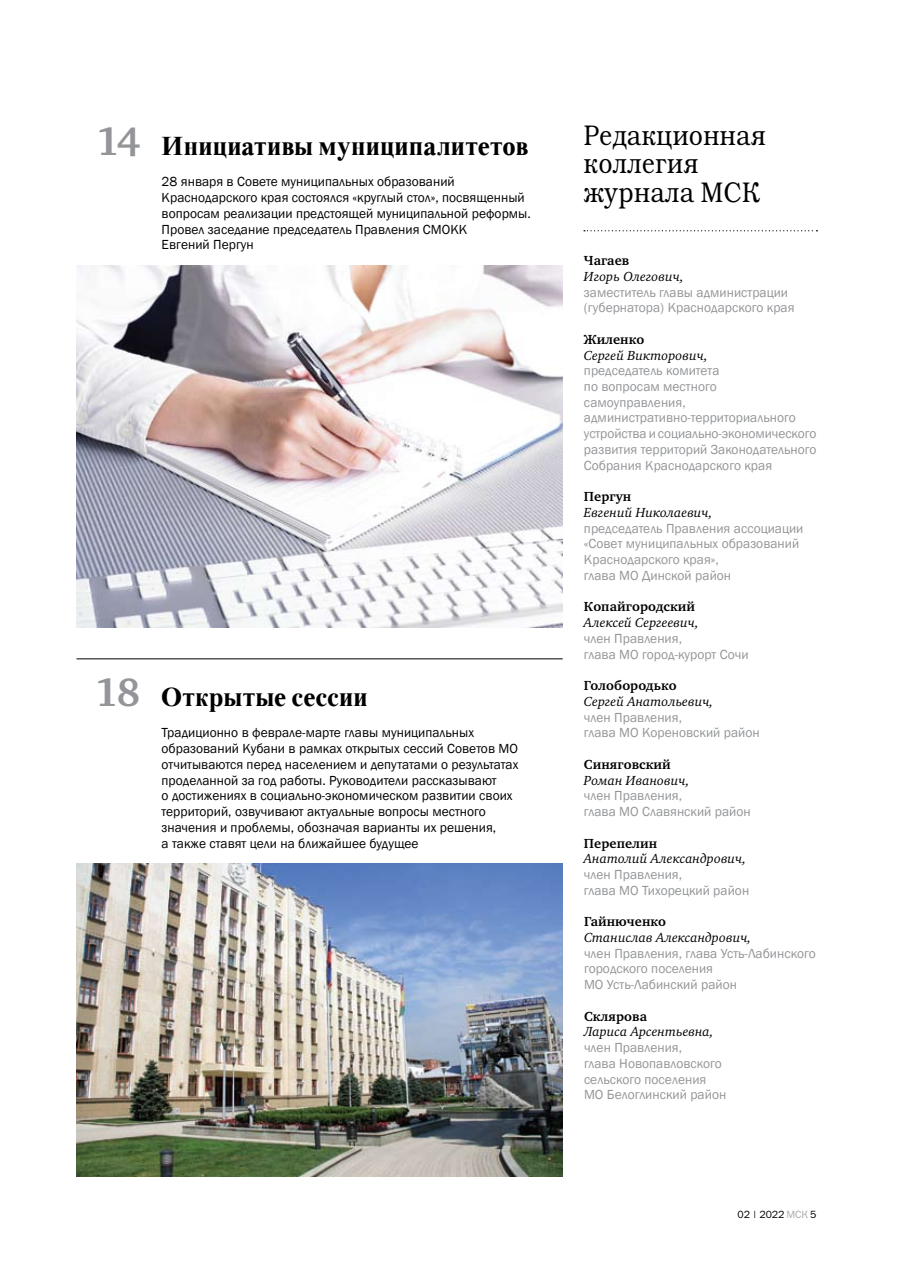
<style>
.page{position:relative;width:910px;height:1268px;background:#fff}
.page>*{position:absolute;margin:0;border:0;box-sizing:border-box;transform-origin:0 0}
.t1{font:700 40.5px "Charter ITCC";color:#939598}
.t2{font:300 28.5px/28.5px "Bookman C";letter-spacing:.025em;color:#000;scale:.85 1}
.t3{font:700 27px "Time";letter-spacing:.03em;color:#000}
.t4{font:13.5px/15.8px "Franklin Gothic";color:#939598}
.t5{font:13.5px/15.8px "Franklin Gothic";color:#000}
.t6{font:italic 13.5px "Charter ITCC";letter-spacing:.005em;color:#000}
.t7{font:700 13.5px "Charter ITCC";letter-spacing:.005em;color:#000}
.t8{font:10.5px "Franklin Gothic Book C";letter-spacing:-.015em;color:#000}
.s1{color:#a7a9ac}
</style>
<div class="page">
<svg style="left:584px;top:230px;width:233px;height:1px"></svg>
<hr style="left:77px;top:658px;width:486px;height:1px;background:#000">
<img style="left:77px;top:863px;width:486px;height:313px">
<img style="left:77px;top:265px;width:486px;height:362px">
<h1 class="t1" style="left:96px;top:119px;width:45px">14</h1>
<h3 class="t3" style="left:162px;top:130px;width:368px">Инициативы муниципалитетов</h3>
<p class="t5" style="left:162px;top:174px;width:371px">28 января в Совете муниципальных образований Краснодарского края состоялся «круглый стол», посвященный вопросам реализации предстоящей муниципальной реформы.<br>П ровел заседание председатель П равления СМОКК<br>Евгений Пергун</p>
<h1 class="t1" style="left:95px;top:670px;width:46px">18</h1>
<h3 class="t3" style="left:162px;top:680px;width:207px">Открытые сессии</h3>
<p class="t5" style="left:162px;top:725px;width:358px">Традиционно в феврале-марте главы муниципальных образований Кубани в рамках открытых сессий Советов МО отчитываются перед населением и депутатами о результатах проделанной за год работы. Руководители рассказывают<br>о достижениях в социально-экономическом развитии своих территорий, озвучивают актуальные вопросы местного значения и проблемы, обозначая варианты их решения,<br>а также ставят цели на ближайшее будущее</p>
<h2 class="t2" style="left:584px;top:121px;width:215px">Редакционная коллегия журнала МСК</h2>
<p class="t7" style="left:584px;top:253px;width:47px">Чагаев</p>
<p class="t6" style="left:584px;top:269px;width:101px">Игорь Олегович,</p>
<p class="t4" style="left:584px;top:284px;width:212px">заместитель главы администрации (губернатора) Краснодарского края</p>
<p class="t7" style="left:584px;top:332px;width:62px">Жиленко</p>
<p class="t6" style="left:584px;top:347px;width:125px">Сергей Викторович,</p>
<p class="t4" style="left:584px;top:363px;width:234px">председатель комитета<br>по вопросам местного самоуправления, административно-территориального устройства и социально-экономического развития территорий Законодательного<br>Собрания Краснодарского края</p>
<p class="t7" style="left:584px;top:489px;width:49px">Пергун</p>
<p class="t6" style="left:584px;top:504px;width:130px">Евгений Николаевич,</p>
<p class="t4" style="left:584px;top:520px;width:221px">председатель П равления ассоциации «Совет муниципальных образований<br>Краснодарского края»,<br>глава МО Динской район</p>
<p class="t7" style="left:584px;top:599px;width:113px">Копайгородский</p>
<p class="t6" style="left:584px;top:615px;width:116px">Алексей Сергеевич,</p>
<p class="t4" style="left:584px;top:630px;width:166px">член П равления,<br>глава МО город-курорт Сочи</p>
<p class="t7" style="left:584px;top:678px;width:94px">Голобородько</p>
<p class="t6" style="left:584px;top:693px;width:131px">Сергей Анатольевич,</p>
<p class="t4" style="left:584px;top:709px;width:177px">член П равления,<br>глава МО Кореновский район</p>
<p class="t7" style="left:584px;top:756px;width:88px">Синяговский</p>
<p class="t6" style="left:584px;top:772px;width:107px">Роман Иванович,</p>
<p class="t4" style="left:584px;top:788px;width:168px">член П равления,<br>глава МО Славянский район</p>
<p class="t7" style="left:584px;top:835px;width:75px">Перепелин</p>
<p class="t6" style="left:584px;top:851px;width:164px">Анатолий Александрович,</p>
<p class="t4" style="left:584px;top:866px;width:167px">член П равления,<br>глава МО Тихорецкий район</p>
<p class="t7" style="left:584px;top:914px;width:84px">Гайнюченко</p>
<p class="t6" style="left:584px;top:929px;width:169px">Станислав Александрович,</p>
<p class="t4" style="left:584px;top:945px;width:233px">член П равления, глава Усть-Лабинского городского поселения<br>МО Усть-Лабинский район</p>
<p class="t7" style="left:584px;top:1008px;width:65px">Склярова</p>
<p class="t6" style="left:584px;top:1024px;width:131px">Лариса Арсентьевна,</p>
<p class="t4" style="left:584px;top:1039px;width:144px">член П равления,<br>глава Н овопавловского сельского поселения<br>МО Белоглинский район</p>
<p class="t8" style="left:738px;top:1208px;width:80px">02 | 2022 <span class="s1">МСК</span> 5</p>
</div>
